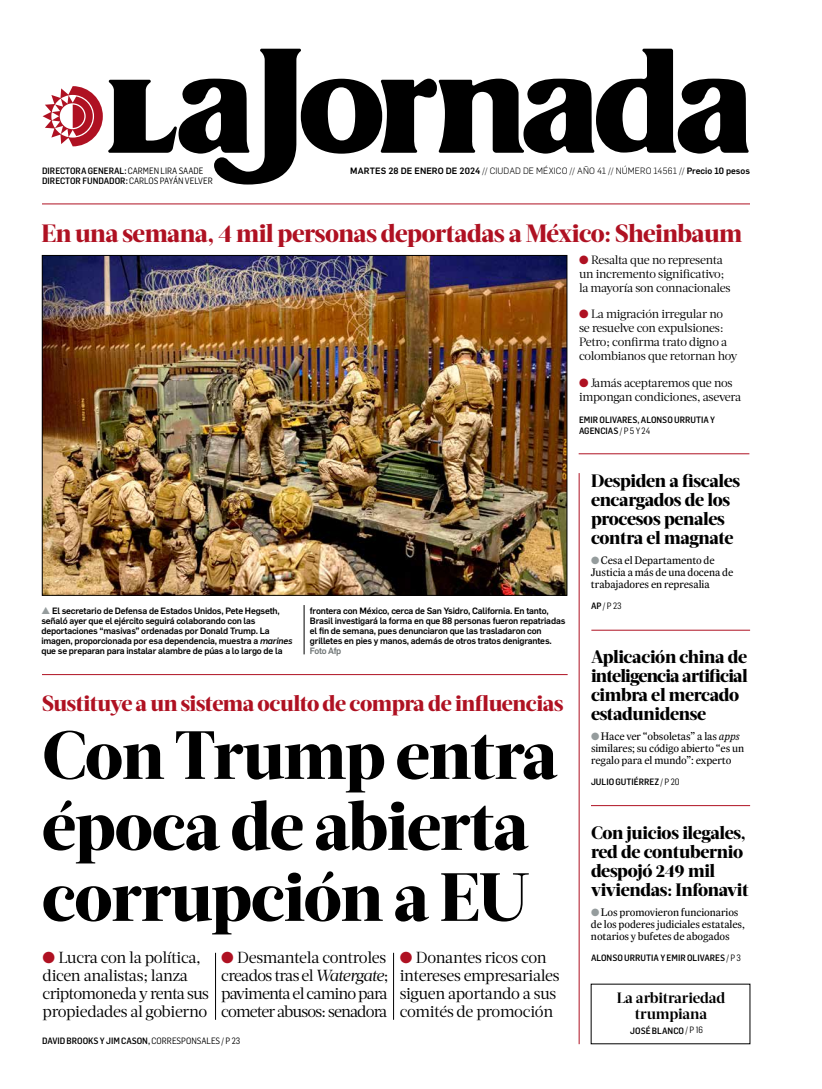
<style>
.page{position:relative;width:822px;height:1089px;background:#fff}
.page>*{position:absolute;margin:0;border:0;box-sizing:border-box;transform-origin:0 0}
.t1{font:800 68px/71px "Acta Headline";letter-spacing:-.02em;color:#000}
.t2{font:800 25px "Acta Headline";letter-spacing:-.02em;color:#af1122}
.t3{font:800 22px "Acta Headline";letter-spacing:-.02em;color:#af1122}
.t4{font:800 18px/19px "Acta Headline";letter-spacing:-.02em;color:#000}
.t5{font:16px/18px "Acta Deck";letter-spacing:-.03em;color:#000}
.t6{font:16px/18px "Acta Deck";letter-spacing:-.05em;color:#000}
.t7{font:700 15px/16px "Acta Headline";letter-spacing:-.01em;color:#000;text-align:center}
.t8{font:12px/14px "Acta Deck";letter-spacing:-.025em;color:#000}
.t9{font:11px/12px "Expresso Tx";letter-spacing:-.01em;color:#000}
.t10{font:500 9px/10px "Flama";letter-spacing:-.02em;color:#000}
.t11{font:500 9px/11px "Flama Semicond";color:#000}
.t12{font:300 9px "Flama";letter-spacing:.01em;color:#000}
.t13{font:500 9px "Flama";color:#6d7373}
.t14{font:9px "Flama Semicond";color:#000}
.s1{font-weight:400}
.s2{font-weight:500}
.s3{color:#af1122}
.s4{color:#959c9d}
.s5{font-style:italic}
</style>
<div class="page">
<svg style="left:43px;top:49px;width:706px;height:136px"></svg>
<hr style="left:42px;top:203px;width:708px;height:1px;background:#af1122">
<hr style="left:579px;top:473px;width:1px;height:571px;background:#af1122">
<hr style="left:393px;top:953px;width:1px;height:67px;background:#000">
<hr style="left:215px;top:953px;width:1px;height:67px;background:#000">
<hr style="left:304px;top:605px;width:1px;height:49px;background:#000">
<img style="left:44px;top:257px;width:521px;height:337px">
<hr style="left:579px;top:453px;width:170px;height:1px;background:#af1122">
<hr style="left:42px;top:674px;width:526px;height:1px;background:#af1122">
<hr style="left:591px;top:630px;width:159px;height:1px;background:#af1122">
<hr style="left:591px;top:805px;width:159px;height:1px;background:#af1122">
<p class="t11" style="left:42px;top:165px;width:163px">DIRECTORA GENERAL: <span class="s1">CARMEN LIRA SAADE</span></p>
<p class="t12" style="left:350px;top:164px;width:401px"><span class="s2">Martes 28 de enero de 2024</span> // CIUDAD DE MÉXICO // AÑO 41 // NÚM ERO 14561 // <span class="s2">Precio 10 pesos</span></p>
<p class="t11" style="left:42px;top:175px;width:172px">DIRECTOR FUNDADOR: <span class="s1">CARLOS PAYÁN VELVER</span></p>
<h2 class="t2" style="left:41px;top:218px;width:702px">En una semana, 4 mil personas deportadas a México: Sheinbaum</h2>
<h3 class="t8" style="left:579px;top:253px;width:153px"><span class="s3">●</span> Resalta que no representa un incremento significativo; la mayoría son connacionales</h3>
<h3 class="t8" style="left:579px;top:307px;width:160px"><span class="s3">●</span> La migración irregular no<br>se resuelve con expulsiones:<br>Petro; confirma trato digno a colombianos que retornan hoy</h3>
<h3 class="t8" style="left:579px;top:376px;width:164px"><span class="s3">●</span> Jamás aceptaremos que nos impongan condiciones, asevera</h3>
<p class="t11" style="left:579px;top:414px;width:138px">EMIR OLIVARES, ALONSO URRUTIA Y<br>AGENCIAS <span class="s1">/ P 5 Y 24</span></p>
<p class="t10" style="left:41px;top:605px;width:253px"><span class="s4">▲</span> El secretario de Defensa de Estados Unidos, Pete Hegseth, señaló ayer que el ejército seguirá colaborando con las deportaciones “masivas” ordenadas por Donald Trump. La imagen, proporcionada por esa dependencia, muestra a <span class="s5">marines </span>que se preparan para instalar alambre de púas a lo largo de la</p>
<p class="t10" style="left:310px;top:605px;width:257px">frontera con México, cerca de San Ysidro, California. En tanto, Brasil investigará la forma en que 88 personas fueron repatriadas el fin de semana, pues denunciaron que las trasladaron con grilletes en pies y manos, además de otros tratos denigrantes.</p>
<p class="t13" style="left:310px;top:644px;width:33px">Foto Afp</p>
<h3 class="t3" style="left:42px;top:690px;width:523px">Sustituye a un sistema oculto de compra de influencias</h3>
<h1 class="t1" style="left:42px;top:720px;width:517px">Con Trump entra época de abierta corrupción a EU</h1>
<h3 class="t5" style="left:43px;top:949px;width:168px"><span class="s3">●</span> Lucra con la política, dicen analistas; lanza criptomoneda y renta sus propiedades al gobierno</h3>
<h3 class="t6" style="left:221px;top:949px;width:169px"><span class="s3">●</span> Desmantela controles creados tras el <span class="s5">Watergate</span>; pavimenta el camino para cometer abusos: senadora</h3>
<h3 class="t5" style="left:400px;top:949px;width:161px"><span class="s3">●</span> Donantes ricos con intereses empresariales siguen aportando a sus comités de promoción</h3>
<p class="t11" style="left:42px;top:1035px;width:200px">DAVID BROOKS Y JIM CASON, <span class="s1">CORRESPONSALES / P 23</span></p>
<h3 class="t4" style="left:591px;top:472px;width:151px">Despiden a fiscales encargados de los procesos penales contra el magnate</h3>
<p class="t9" style="left:591px;top:554px;width:144px"><span class="s4">●</span> Cesa el Departamento de<br>Justicia a más de una docena de trabajadores en represalia</p>
<p class="t14" style="left:591px;top:600px;width:32px"><span class="s2">AP</span> / P 23</p>
<h3 class="t4" style="left:591px;top:647px;width:158px">Aplicación china de inteligencia artificial cimbra el mercado estadunidense</h3>
<p class="t9" style="left:591px;top:730px;width:155px"><span class="s4">●</span> Hace ver “obsoletas” a las <span class="s5">apps </span>similares; su código abierto “es un regalo para el mundo”: experto</p>
<p class="t11" style="left:591px;top:776px;width:90px">JULIO GUTIÉRREZ <span class="s1">/ P 20</span></p>
<h3 class="t4" style="left:591px;top:823px;width:159px">Con juicios ilegales, red de contubernio despojó 249 mil viviendas: Infonavit</h3>
<p class="t9" style="left:591px;top:906px;width:155px"><span class="s4">●</span> Los promovieron funcionarios de los poderes judiciales estatales, notarios y bufetes de abogados</p>
<p class="t11" style="left:591px;top:952px;width:152px">ALONSO URRUTIA Y EMIR OLIVARES <span class="s1">/ P 3</span></p>
<h3 class="t7" style="left:617px;top:990px;width:110px">La arbitrariedad trumpiana</h3>
<p class="t11" style="left:630px;top:1025px;width:74px">JOSÉ BLANCO <span class="s1">/ P 16</span></p>
</div>
